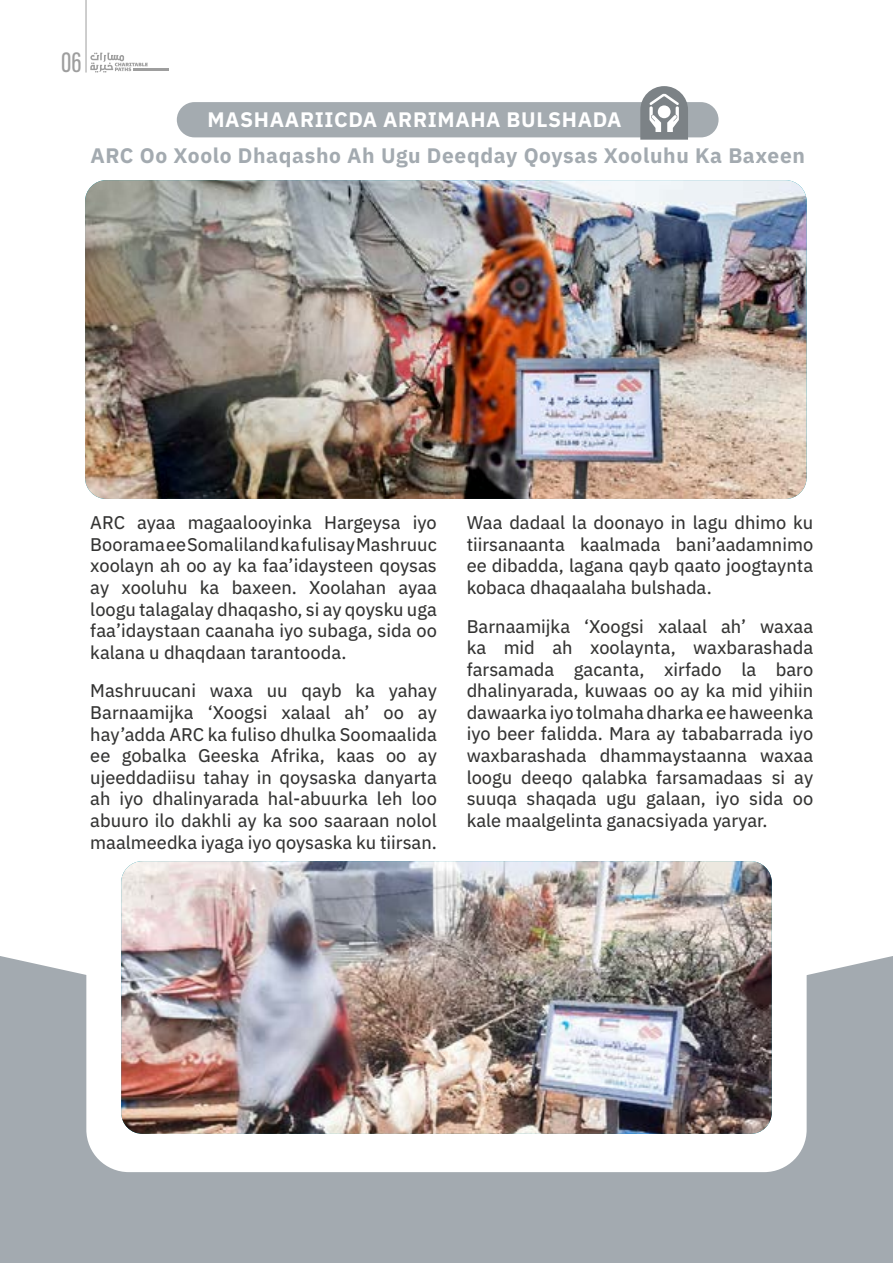
<style>
.page{position:relative;width:893px;height:1263px;background:#fff}
.page>*{position:absolute;margin:0;border:0;box-sizing:border-box;transform-origin:0 0}
.t1{font:30px "Acumin Variable Concept";color:#9e9e9e}
.t2{font:700 21px "IBM Plex Sans Arabic";letter-spacing:.03em;color:#a3aab0}
.t3{font:700 21px "IBM Plex Sans Arabic";letter-spacing:.03em;color:#fff}
.t4{font:18.3px/21.6px "IBM Plex Sans Arabic Text";color:#343433}
</style>
<div class="page">
<hr style="left:86px;top:0;width:1px;height:73px;background:#9e9e9e">
<svg style="left:90px;top:53px;width:58px;height:20px"></svg>
<hr style="left:133px;top:68px;width:36px;height:3px;background:#9e9e9e">
<div style="left:177px;top:102px;width:542px;height:35px;background:#a4abb0;border-radius:18px"></div>
<svg style="left:640px;top:86px;width:48px;height:54px;background:#a2a7a9"></svg>
<div style="left:0;top:956px;width:893px;height:307px;background:#a3aab0"></div>
<img style="left:85px;top:180px;width:722px;height:319px">
<div style="left:86px;top:792px;width:721px;height:380px;background:#fff;border-radius:43px"></div>
<img style="left:121px;top:861px;width:651px;height:273px">
<h1 class="t1" style="left:61px;top:41px;width:22px">06</h1>
<p class="t3" style="left:207px;top:108px;width:416px">MASHAARIICDA ARRIMAHA BULSHADA</p>
<p class="t2" style="left:90px;top:144px;width:716px">ARC Oo Xoolo Dhaqasho Ah Ugu Deeqday Qoysas Xooluhu Ka Baxeen</p>
<p class="t4" style="left:188px;top:512px;width:126px">magaalooyinka</p>
<p class="t4" style="left:413px;top:512px;width:25px">iyo</p>
<p class="t4" style="left:90px;top:512px;width:36px">ARC</p>
<p class="t4" style="left:90px;top:534px;width:348px">BooramaeeSomalilandkafulisayMashruuc</p>
<p class="t4" style="left:90px;top:555px;width:348px">xoolayn ah oo ay ka faa’idaysteen qoysas</p>
<p class="t4" style="left:399px;top:577px;width:40px">ayaa</p>
<p class="t4" style="left:324px;top:512px;width:78px">Hargeysa</p>
<p class="t4" style="left:137px;top:512px;width:40px">ayaa</p>
<p class="t4" style="left:122px;top:577px;width:67px">xooluhu</p>
<p class="t4" style="left:200px;top:577px;width:21px">ka</p>
<p class="t4" style="left:232px;top:577px;width:67px">baxeen.</p>
<p class="t4" style="left:309px;top:577px;width:79px">Xoolahan</p>
<p class="t4" style="left:90px;top:577px;width:348px">ay<br>loogu talagalay dhaqasho, si ay qoysku uga faa’idaystaan caanaha iyo subaga, sida oo kalana u dhaqdaan tarantooda.</p>
<p class="t4" style="left:389px;top:680px;width:50px">yahay</p>
<p class="t4" style="left:90px;top:680px;width:107px">Mashruucani</p>
<p class="t4" style="left:301px;top:680px;width:42px">qayb</p>
<p class="t4" style="left:355px;top:680px;width:21px">ka</p>
<p class="t4" style="left:210px;top:680px;width:45px">waxa</p>
<p class="t4" style="left:267px;top:680px;width:22px">uu</p>
<p class="t4" style="left:344px;top:702px;width:27px">ah’</p>
<p class="t4" style="left:90px;top:702px;width:105px">Barnaamijka</p>
<p class="t4" style="left:90px;top:723px;width:348px">hay’adda ARC ka fuliso dhulka Soomaalida</p>
<p class="t4" style="left:418px;top:745px;width:20px">ay</p>
<p class="t4" style="left:208px;top:702px;width:61px">‘Xoogsi</p>
<p class="t4" style="left:281px;top:702px;width:51px">xalaal</p>
<p class="t4" style="left:384px;top:702px;width:22px">oo</p>
<p class="t4" style="left:418px;top:702px;width:20px">ay</p>
<p class="t4" style="left:271px;top:745px;width:56px">Afrika,</p>
<p class="t4" style="left:122px;top:745px;width:66px">gobalka</p>
<p class="t4" style="left:198px;top:745px;width:63px">Geeska</p>
<p class="t4" style="left:336px;top:745px;width:40px">kaas</p>
<p class="t4" style="left:90px;top:745px;width:22px">ee</p>
<p class="t4" style="left:90px;top:767px;width:348px">ujeeddadiisu tahay in qoysaska danyarta</p>
<p class="t4" style="left:411px;top:788px;width:27px">loo</p>
<p class="t4" style="left:386px;top:745px;width:22px">oo</p>
<p class="t4" style="left:119px;top:788px;width:25px">iyo</p>
<p class="t4" style="left:152px;top:788px;width:108px">dhalinyarada</p>
<p class="t4" style="left:90px;top:788px;width:348px">ah<br>abuuro ilo dakhli ay ka soo saaraan nolol maalmeedka iyaga iyo qoysaska ku tiirsan.</p>
<p class="t4" style="left:268px;top:788px;width:102px">hal-abuurka</p>
<p class="t4" style="left:377px;top:788px;width:27px">leh</p>
<p class="t4" style="left:467px;top:512px;width:348px;text-align:right">Waa dadaal la doonayo in lagu dhimo ku bani’aadamnimo</p>
<p class="t4" style="left:467px;top:534px;width:348px">tiirsanaanta<br>ee dibadda, lagana qayb qaato joogtaynta kobaca dhaqaalaha bulshada.</p>
<p class="t4" style="left:760px;top:615px;width:54px">waxaa</p>
<p class="t4" style="left:580px;top:534px;width:82px">kaalmada</p>
<p class="t4" style="left:721px;top:615px;width:27px">ah’</p>
<p class="t4" style="left:467px;top:615px;width:105px">Barnaamijka</p>
<p class="t4" style="left:584px;top:615px;width:61px">‘Xoogsi</p>
<p class="t4" style="left:658px;top:615px;width:51px">xalaal</p>
<p class="t4" style="left:467px;top:637px;width:21px">ka</p>
<p class="t4" style="left:504px;top:637px;width:33px">mid</p>
<p class="t4" style="left:552px;top:637px;width:22px">ah</p>
<p class="t4" style="left:590px;top:637px;width:87px">xoolaynta,</p>
<p class="t4" style="left:693px;top:637px;width:121px">waxbarashada</p>
<p class="t4" style="left:664px;top:659px;width:59px">xirfado</p>
<p class="t4" style="left:467px;top:659px;width:89px">farsamada</p>
<p class="t4" style="left:467px;top:680px;width:348px">dhalinyarada, kuwaas oo ay ka mid yihiin</p>
<p class="t4" style="left:467px;top:702px;width:348px">dawaarkaiyotolmahadharkaeehaweenka</p>
<p class="t4" style="left:467px;top:723px;width:348px">iyo beer falidda. Mara ay tababarrada iyo</p>
<p class="t4" style="left:760px;top:745px;width:54px">waxaa</p>
<p class="t4" style="left:741px;top:659px;width:16px">la</p>
<p class="t4" style="left:776px;top:659px;width:39px">baro</p>
<p class="t4" style="left:574px;top:659px;width:72px">gacanta,</p>
<p class="t4" style="left:467px;top:745px;width:121px">waxbarashada</p>
<p class="t4" style="left:600px;top:745px;width:149px">dhammaystaanna</p>
<p class="t4" style="left:467px;top:766px;width:47px">loogu</p>
<p class="t4" style="left:521px;top:766px;width:53px">deeqo</p>
<p class="t4" style="left:582px;top:766px;width:67px">qalabka</p>
<p class="t4" style="left:656px;top:766px;width:108px">farsamadaas</p>
<p class="t4" style="left:772px;top:766px;width:15px">si</p>
<p class="t4" style="left:794px;top:766px;width:20px">ay</p>
<p class="t4" style="left:716px;top:788px;width:25px">iyo</p>
<p class="t4" style="left:749px;top:788px;width:36px">sida</p>
<p class="t4" style="left:526px;top:788px;width:72px">shaqada</p>
<p class="t4" style="left:646px;top:788px;width:61px">galaan,</p>
<p class="t4" style="left:606px;top:788px;width:32px">ugu</p>
<p class="t4" style="left:467px;top:788px;width:302px">suuqa<br>kale maalgelinta ganacsiyada yaryar.</p>
<p class="t4" style="left:793px;top:788px;width:22px">oo</p>
</div>
